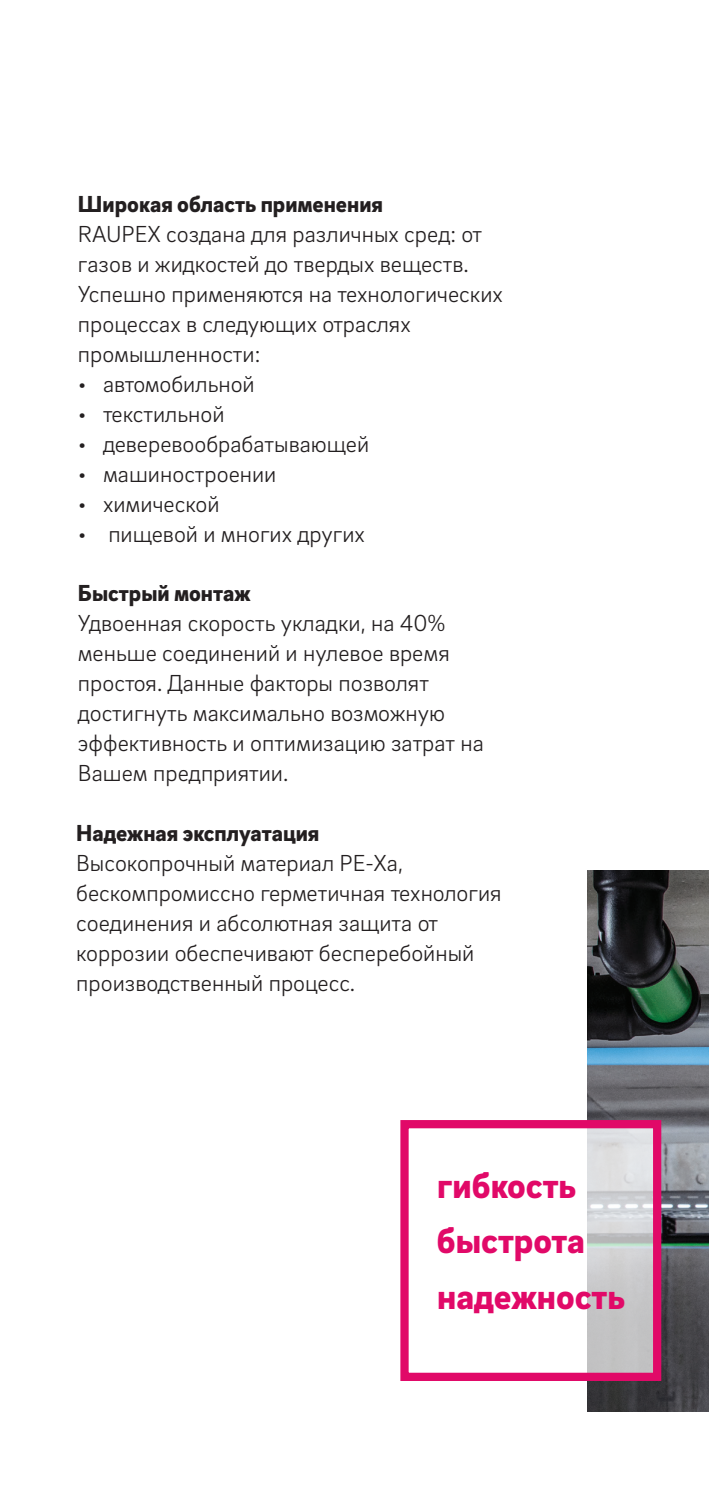
<style>
.page{position:relative;width:709px;height:1489px;background:#fff}
.page>*{position:absolute;margin:0;border:0;box-sizing:border-box;transform-origin:0 0}
._50__EC_headline_-_1{font:900 37.5px "Brix Sans";color:#e10968}
._16__Body_text_-_9_5{font:300 23.75px/30px "Brix Sans";color:#231f20}
._14__Body_subline{font:900 23.75px "Brix Sans";color:#231f20}
</style>
<div class="page">
<img style="left:588px;top:870px;width:121px;height:540px">
<svg style="left:409px;top:1128px;width:243px;height:243px"></svg>
<div style="left:400px;top:1119px;width:261px;height:261px;border:8px solid #e10968"></div>
<p class="_14__Body_subline" style="left:78px;top:188px;width:307px">Широкая область применения</p>
<p class="_16__Body_text_-_9_5" style="left:78px;top:217px;width:426px">RAUPEX создана для различных сред: от газов и жидкостей до твердых веществ.<br>Успешно применяются на технологических процессах в следующих отраслях промышленности:</p>
<p class="_16__Body_text_-_9_5" style="left:78px;top:367px;width:178px">• автомобильной</p>
<p class="_16__Body_text_-_9_5" style="left:78px;top:397px;width:148px">• текстильной</p>
<p class="_16__Body_text_-_9_5" style="left:78px;top:427px;width:293px">• деверевообрабатывающей</p>
<p class="_16__Body_text_-_9_5" style="left:78px;top:457px;width:200px">• машиностроении</p>
<p class="_16__Body_text_-_9_5" style="left:78px;top:487px;width:143px">• химической</p>
<p class="_16__Body_text_-_9_5" style="left:78px;top:517px;width:288px">• пищевой и многих других</p>
<p class="_14__Body_subline" style="left:78px;top:577px;width:174px">Быстрый монтаж</p>
<p class="_16__Body_text_-_9_5" style="left:78px;top:606px;width:407px">Удвоенная скорость укладки, на 40% меньше соединений и нулевое время простоя. Данные факторы позволят достигнуть максимально возможную эффективность и оптимизацию затрат на Вашем предприятии.</p>
<p class="_14__Body_subline" style="left:76px;top:817px;width:245px">Надежная эксплуатация</p>
<p class="_16__Body_text_-_9_5" style="left:76px;top:846px;width:427px">Высокопрочный материал PE-Xa, бескомпромиссно герметичная технология соединения и абсолютная защита от коррозии обеспечивают бесперебойный производственный процесс.</p>
<p class="_50__EC_headline_-_1" style="left:437px;top:1160px;width:141px">гибкость</p>
<p class="_50__EC_headline_-_1" style="left:437px;top:1215px;width:149px">быстрота</p>
<p class="_50__EC_headline_-_1" style="left:437px;top:1271px;width:189px">надежность</p>
</div>
